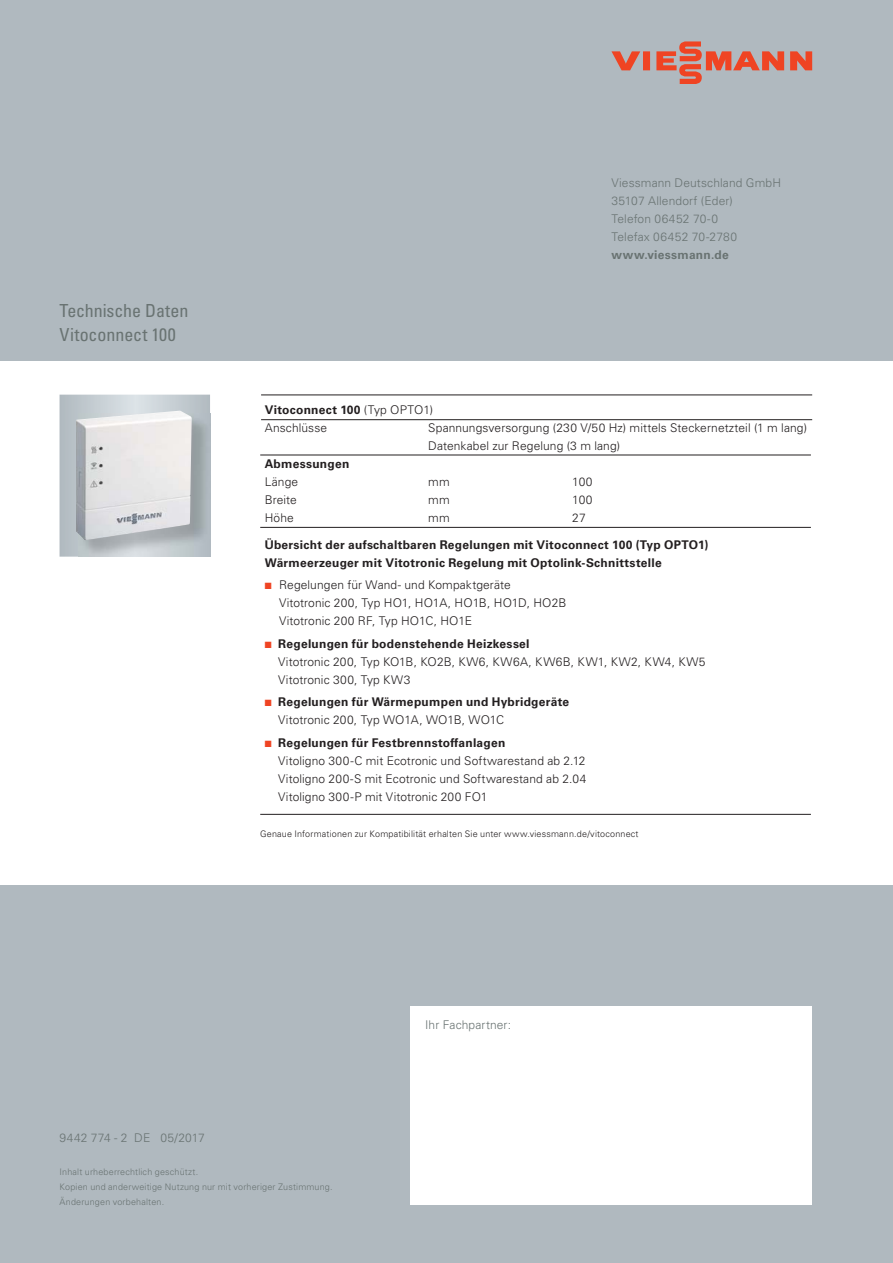
<style>
.page{position:relative;width:893px;height:1263px;background:#b0b9bf}
.page>*{position:absolute;margin:0;border:0;box-sizing:border-box;transform-origin:0 0}
.t1{font:condensed 18px/24px "Univers LTCYR 57";letter-spacing:-.005em;color:#697372}
.t2{font:300 12px/18px "Univers LTCYR 45";letter-spacing:.01em;color:#231f20}
.t3{font:700 12px/18px "Univers LTCYR 65";letter-spacing:.02em;color:#231f20}
.t4{font:300 12px/18px "Univers LTCYR 45";letter-spacing:.01em;color:#697372}
.t5{font:700 12px "Univers LTCYR 65";letter-spacing:.025em;color:#697372}
.t6{font:300 9px/15px "Univers LTCYR 45";letter-spacing:.02em;color:#697372}
.t7{font:300 9px "Univers LTCYR 45";letter-spacing:.02em;color:#231f20}
.s1{font-family:"Univers LTCYR 45";font-weight:300}
</style>
<div class="page">
<div style="left:411px;top:1007px;width:401px;height:198px;background:#fff"></div>
<div style="left:0;top:361px;width:893px;height:523px;background:#fff"></div>
<hr style="left:261px;top:419px;width:551px;height:1px;background:#231f20">
<hr style="left:261px;top:394px;width:551px;height:1px;background:#231f20">
<hr style="left:260px;top:455px;width:551px;height:1px;background:#231f20">
<hr style="left:260px;top:527px;width:551px;height:1px;background:#231f20">
<svg style="left:60px;top:395px;width:150px;height:162px;background:#bdc6cb"></svg>
<img style="left:78px;top:413px;width:132px;height:144px">
<img style="left:76px;top:411px;width:116px;height:129px">
<hr style="left:260px;top:814px;width:551px;height:1px;background:#231f20">
<svg style="left:611px;top:41px;width:201px;height:43px"></svg>
<h1 class="t1" style="left:60px;top:299px;width:130px">Technische Daten<br>Vitoconnect 100</h1>
<p class="t4" style="left:611px;top:175px;width:171px">Viessmann Deutschland GmbH<br>35107 Allendorf (Eder)<br>Telefon 06452 70-0<br>Telefax 06452 70-2780</p>
<p class="t5" style="left:611px;top:251px;width:119px">www.viessmann.de</p>
<p class="t3" style="left:265px;top:402px;width:170px">Vitoconnect 100 <span class="s1">(Typ OPTO1)</span></p>
<p class="t2" style="left:265px;top:420px;width:64px">Anschlüsse</p>
<p class="t2" style="left:428px;top:420px;width:380px">Spannungsversorgung (230 V/50 Hz) mittels Steckernetzteil (1 m lang)<br>Datenkabel zur Regelung (3 m lang)</p>
<p class="t3" style="left:265px;top:456px;width:86px">Abmessungen</p>
<p class="t2" style="left:265px;top:474px;width:35px">Länge</p>
<p class="t2" style="left:428px;top:474px;width:23px">mm</p>
<p class="t2" style="left:572px;top:474px;width:22px">100</p>
<p class="t2" style="left:265px;top:492px;width:34px">Breite</p>
<p class="t2" style="left:428px;top:492px;width:23px">mm</p>
<p class="t2" style="left:572px;top:492px;width:22px">100</p>
<p class="t2" style="left:265px;top:510px;width:31px">Höhe</p>
<p class="t2" style="left:428px;top:510px;width:23px">mm</p>
<p class="t2" style="left:572px;top:510px;width:15px">27</p>
<p class="t3" style="left:265px;top:537px;width:445px">Übersicht der aufschaltbaren Regelungen mit Vitoconnect 100 (Typ OPTO1)<br>Wärmeerzeuger mit Vitotronic Regelung mit Optolink-Schnittstelle</p>
<p class="t2" style="left:279px;top:577px;width:289px">Regelungen für Wand- und Kompaktgeräte<br>Vitotronic 200, Typ HO1, HO1A, HO1B, HO1D, HO2B<br>Vitotronic 200 RF, Typ HO1C, HO1E</p>
<p class="t3" style="left:278px;top:636px;width:253px">Regelungen für bodenstehende Heizkessel</p>
<p class="t2" style="left:278px;top:654px;width:429px">Vitotronic 200, Typ KO1B, KO2B, KW6, KW6A, KW6B, KW1, KW2, KW4, KW5<br>Vitotronic 300, Typ KW3</p>
<p class="t3" style="left:278px;top:695px;width:292px">Regelungen für Wärmepumpen und Hybridgeräte</p>
<p class="t2" style="left:278px;top:712px;width:227px">Vitotronic 200, Typ WO1A, WO1B, WO1C</p>
<p class="t3" style="left:278px;top:735px;width:229px">Regelungen für Festbrennstoffanlagen</p>
<p class="t2" style="left:278px;top:753px;width:310px;text-align:justify">Vitoligno 300-C mit Ecotronic und Softwarestand ab 2.12<br>Vitoligno 200-S mit Ecotronic und Softwarestand ab 2.04<br>Vitoligno 300-P mit Vitotronic 200 FO1</p>
<p class="t7" style="left:260px;top:831px;width:380px">Genaue Informationen zur Kompatibilität erhalten Sie unter www.viessmann.de/vitoconnect</p>
<p class="t4" style="left:425px;top:1017px;width:87px">Ihr Fachpartner:</p>
<p class="t4" style="left:60px;top:1130px;width:147px">9442 774 - 2 DE 05/2017</p>
<p class="t6" style="left:60px;top:1165px;width:275px">Inhalt urheberrechtlich geschützt.<br>Kopien und anderweitige Nutzung nur mit vorheriger Zustimmung.<br>Änderungen vorbehalten.</p>
</div>
